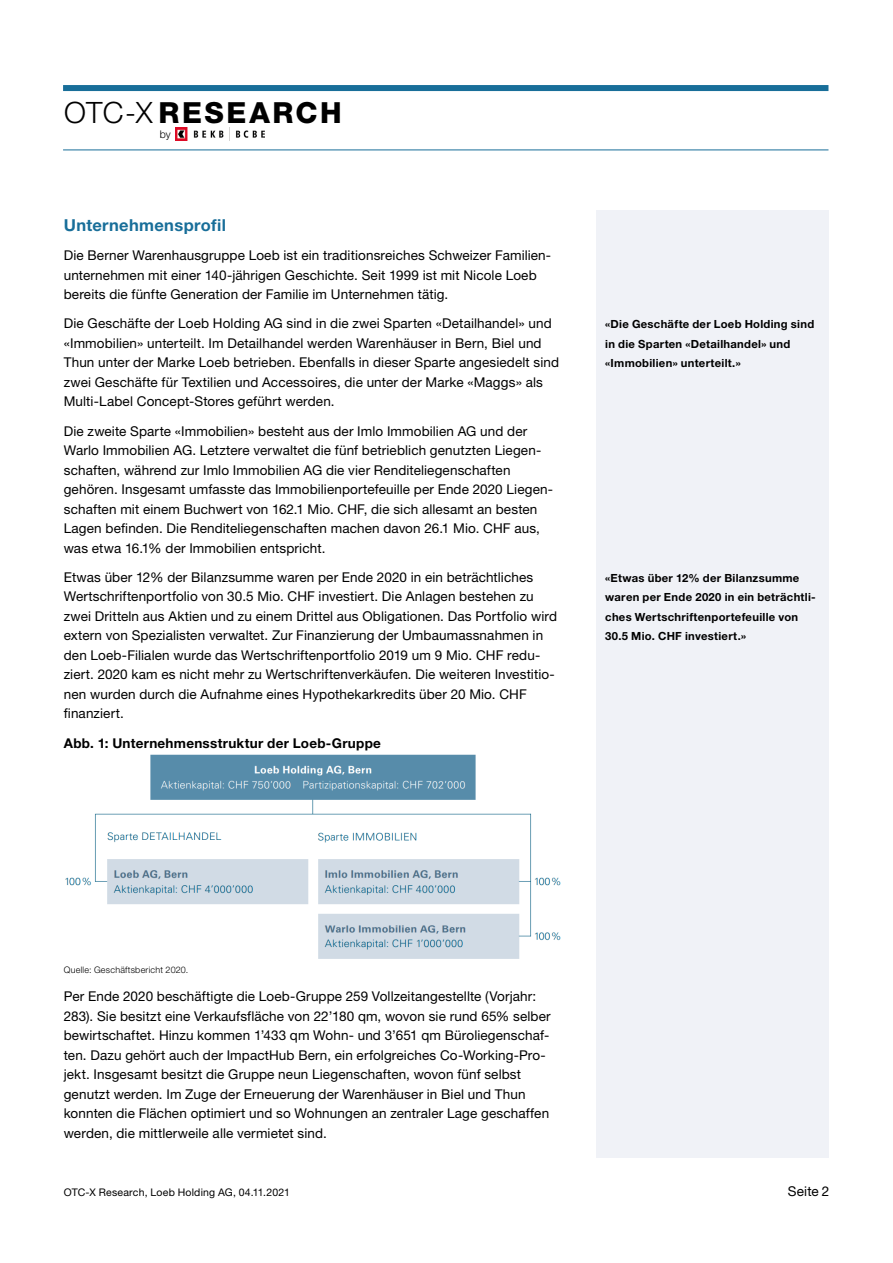
<style>
.page{position:relative;width:893px;height:1263px;background:#fff}
.page>*{position:absolute;margin:0;border:0;box-sizing:border-box;transform-origin:0 0}
.t1{font:800 29.1px "Helvetica Neue LT Pro";letter-spacing:.09em;color:#000}
.t2{font:700 16.5px "Helvetica Neue LT Pro";letter-spacing:.02em;color:#186e99}
.t3{font:13.5px/19.5px "Helvetica Neue LT Pro";letter-spacing:.01em;color:#000}
.t4{font:700 13.5px "Helvetica Neue LT Pro";letter-spacing:.02em;color:#000}
.t5{font:700 11.25px/19.5px "Helvetica Neue LT Pro";letter-spacing:.025em;color:#000}
.t6{font:300 10.65px "Helvetica Neue LT Pro";color:#000}
.t7{font:10.5px "Helvetica Neue LT Pro";letter-spacing:.015em;color:#000}
.t8{font:300 9px "Helvetica Neue LT Pro";letter-spacing:.025em;color:#000}
.s1{font-weight:300;font-size:29.4px}
</style>
<div class="page">
<div style="left:63px;top:85px;width:765px;height:6px;background:#186e99"></div>
<hr style="left:63px;top:150px;width:765px;height:1px;background:#186e99">
<img style="left:175px;top:128px;width:89px;height:12px">
<img style="left:65px;top:754px;width:496px;height:205px">
<div style="left:597px;top:210px;width:232px;height:947px;background:#f0f2f7"></div>
<h1 class="t1" style="left:64px;top:95px;width:279px"><span class="s1">OTC-X</span> RESEARCH</h1>
<p class="t6" style="left:160px;top:127px;width:13px">by</p>
<p class="t2" style="left:64px;top:215px;width:164px">Unternehmensprofil</p>
<p class="t3" style="left:64px;top:245px;width:489px">Die Berner Warenhausgruppe Loeb ist ein traditionsreiches Schweizer Familien&shy;unternehmen mit einer 140-jährigen Geschichte. Seit 1999 ist mit Nicole Loeb bereits die fünfte Generation der Familie im Unternehmen tätig.</p>
<p class="t3" style="left:64px;top:314px;width:497px">Die Geschäfte der Loeb Holding AG sind in die zwei Sparten «Detailhandel» und «Immobilien» unterteilt. Im Detailhandel werden Warenhäuser in Bern, Biel und Thun unter der Marke Loeb betrieben. Ebenfalls in dieser Sparte angesiedelt sind zwei Geschäfte für Textilien und Accessoires, die unter der Marke «Maggs» als Multi-Label Concept-Stores geführt werden.</p>
<p class="t3" style="left:64px;top:421px;width:491px">Die zweite Sparte «Immobilien» besteht aus der Imlo Immobilien AG und der Warlo Immobilien AG. Letztere verwaltet die fünf betrieblich genutzten Liegen&shy;schaften, während zur Imlo Immobilien AG die vier Renditeliegenschaften gehören. Insgesamt umfasste das Immobilienportefeuille per Ende 2020 Liegen&shy;schaften mit einem Buchwert von 162.1 Mio. CHF, die sich allesamt an besten Lagen befinden. Die Renditeliegenschaften machen davon 26.1 Mio. CHF aus, was etwa 16.1% der Immobilien entspricht.</p>
<p class="t3" style="left:64px;top:567px;width:495px">Etwas über 12% der Bilanzsumme waren per Ende 2020 in ein beträchtliches Wertschriftenportfolio von 30.5 Mio. CHF investiert. Die Anlagen bestehen zu zwei Dritteln aus Aktien und zu einem Drittel aus Obligationen. Das Portfolio wird extern von Spezialisten verwaltet. Zur Finanzierung der Umbaumassnahmen in den Loeb-Filialen wurde das Wertschriftenportfolio 2019 um 9 Mio. CHF redu&shy;ziert. 2020 kam es nicht mehr zu Wertschriftenverkäufen. Die weiteren Investitio&shy;nen wurden durch die Aufnahme eines Hypothekarkredits über 20 Mio. CHF finanziert.</p>
<p class="t4" style="left:64px;top:734px;width:319px">Abb. 1: Unternehmensstruktur der Loeb-Gruppe</p>
<p class="t5" style="left:605px;top:314px;width:210px">«Die Geschäfte der Loeb Holding sind in die Sparten «Detailhandel» und «Immobilien» unterteilt.»</p>
<p class="t5" style="left:605px;top:568px;width:212px">«Etwas über 12% der Bilanzsumme waren per Ende 2020 in ein beträchtli&shy;ches Wertschriftenportefeuille von 30.5 Mio. CHF investiert.»</p>
<p class="t8" style="left:64px;top:964px;width:126px">Quelle: Geschäftsbericht 2020.</p>
<p class="t3" style="left:64px;top:986px;width:488px">Per Ende 2020 beschäftigte die Loeb-Gruppe 259 Vollzeitangestellte (Vorjahr:<br>283). Sie besitzt eine Verkaufsfläche von 22’180 qm, wovon sie rund 65% selber bewirtschaftet. Hinzu kommen 1’433 qm Wohn- und 3’651 qm Büroliegenschaf&shy;ten. Dazu gehört auch der ImpactHub Bern, ein erfolgreiches Co-Working-Pro&shy;jekt. Insgesamt besitzt die Gruppe neun Liegenschaften, wovon fünf selbst genutzt werden. Im Zuge der Erneuerung der Warenhäuser in Biel und Thun konnten die Flächen optimiert und so Wohnungen an zentraler Lage geschaffen werden, die mittlerweile alle vermietet sind.</p>
<p class="t7" style="left:64px;top:1186px;width:228px">OTC-X Research, Loeb Holding AG, 04.11.2021</p>
<p class="t3" style="left:788px;top:1181px;width:43px">Seite 2</p>
</div>
